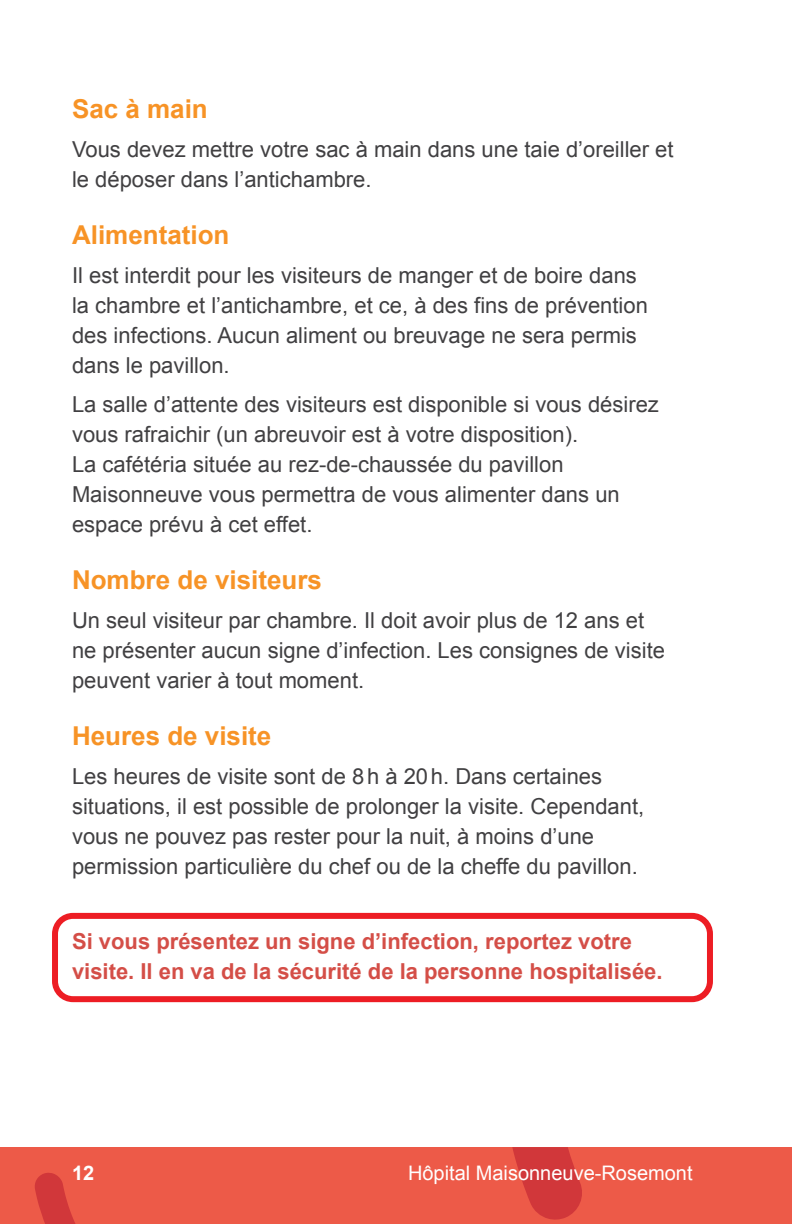
<style>
.page{position:relative;width:792px;height:1224px;background:#fff}
.page>*{position:absolute;margin:0;border:0;box-sizing:border-box;transform-origin:0 0}
.t1{font:700 26px "Arial";color:#f79326}
.t2{font:22px/30px "Arial";color:#414042}
.t3{font:700 22px/30px "Arial";color:#d44e47}
.t4{font:20px "Arial";color:#fff}
.t5{font:700 20px "Arial";color:#fff}
</style>
<div class="page">
<div style="left:0;top:1147px;width:792px;height:77px;background:#ed5a48"></div>
<svg style="left:35px;top:1173px;width:41px;height:51px"></svg>
<svg style="left:512px;top:1147px;width:70px;height:73px"></svg>
<div style="left:52px;top:913px;width:661px;height:89px;border:6px solid #ed1d24;border-radius:18px"></div>
<p class="t1" style="left:72px;top:92px;width:137px">Sac à main</p>
<p class="t2" style="left:72px;top:134px;width:603px">Vous devez mettre votre sac à main dans une taie d’oreiller et le déposer dans l’antichambre.</p>
<p class="t1" style="left:72px;top:218px;width:159px">Alimentation</p>
<p class="t2" style="left:72px;top:260px;width:577px">Il est interdit pour les visiteurs de manger et de boire dans la chambre et l’antichambre, et ce, à des fins de prévention des infections. Aucun aliment ou breuvage ne sera permis dans le pavillon.</p>
<p class="t2" style="left:72px;top:389px;width:588px">La salle d’attente des visiteurs est disponible si vous désirez vous rafraichir (un abreuvoir est à votre disposition).<br>La cafétéria située au rez-de-chaussée du pavillon Maisonneuve vous permettra de vous alimenter dans un espace prévu à cet effet.</p>
<p class="t1" style="left:72px;top:563px;width:251px">Nombre de visiteurs</p>
<p class="t2" style="left:72px;top:605px;width:595px">Un seul visiteur par chambre. Il doit avoir plus de 12 ans et ne présenter aucun signe d’infection. Les consignes de visite peuvent varier à tout moment.</p>
<p class="t1" style="left:72px;top:719px;width:201px">Heures de visite</p>
<p class="t2" style="left:72px;top:761px;width:574px">Les heures de visite sont de 8h à 20h. Dans certaines situations, il est possible de prolonger la visite. Cependant, vous ne pouvez pas rester pour la nuit, à moins d’une permission particulière du chef ou de la cheffe du pavillon.</p>
<p class="t3" style="left:72px;top:927px;width:592px">Si vous présentez un signe d’infection, reportez votre visite. Il en va de la sécurité de la personne hospitalisée.</p>
<p class="t5" style="left:72px;top:1160px;width:24px">12</p>
<p class="t4" style="left:408px;top:1160px;width:286px">Hôpital Maisonneuve-Rosemont</p>
</div>
